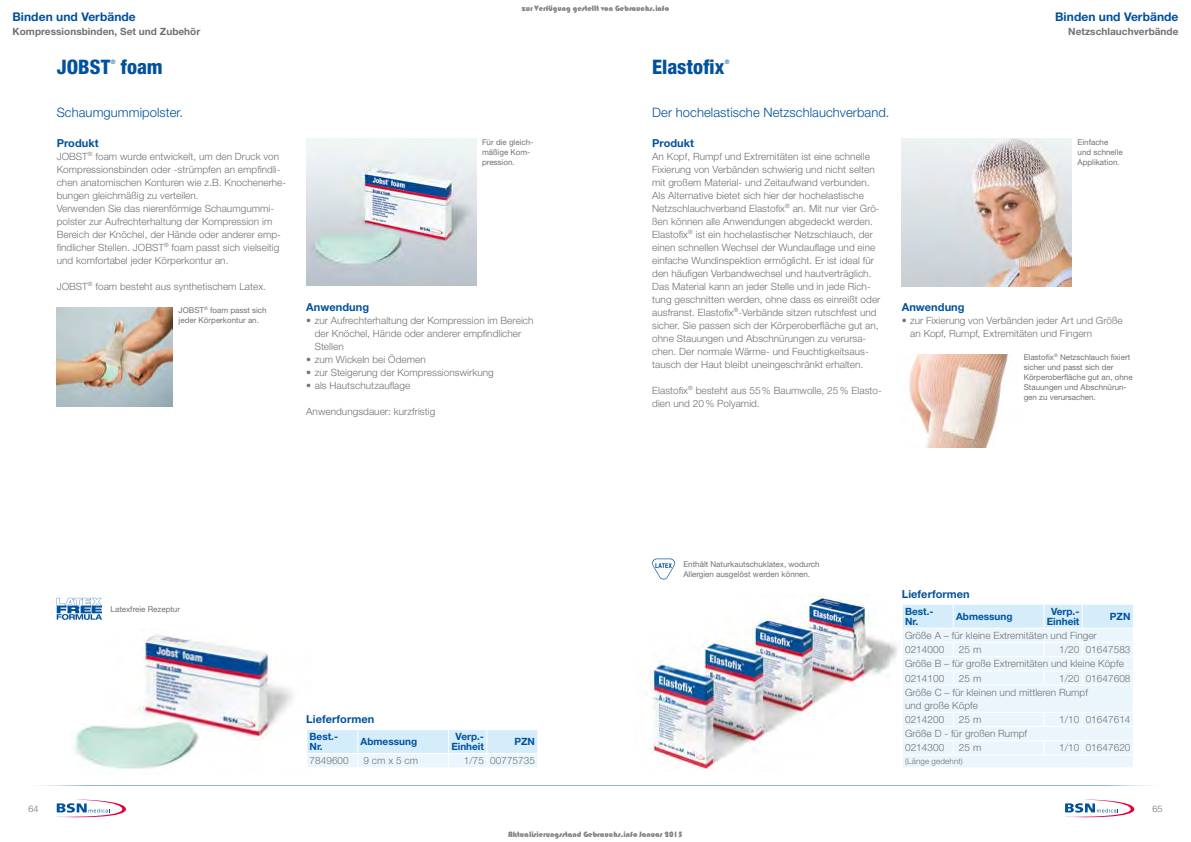
<style>
.page{position:relative;width:1191px;height:842px;background:#fff}
.page>*{position:absolute;margin:0;border:0;box-sizing:border-box;transform-origin:0 0}
.t1{font:800 condensed 20px "Helvetica Neue LT Std";color:#00519e}
.t2{font:300 13px "Helvetica Neue LT Std";letter-spacing:.005em;color:#00519e}
.t3{font:700 12px "Helvetica Neue LT Std";letter-spacing:.005em;color:#00519e}
.t4{font:700 11px "Helvetica Neue LT Std";letter-spacing:.005em;color:#00519e}
.t5{font:300 10px/13px "Helvetica Neue LT Std";letter-spacing:.005em;color:#707172}
.t6{font:700 10px/10px "Helvetica Neue LT Std";color:#00519e}
.t7{font:700 10px "Helvetica Neue LT Std";letter-spacing:.005em;color:#707172}
.t8{font:300 9px "Helvetica Neue LT Std";color:#707172}
.t9{font:8px/10px "Helvetica Neue LT Std";color:#707172}
.t10{font:8px "Bauhaus 93";color:rgb(0 0 0/.5)}
.t11{font:300 8px "Helvetica Neue LT Std";letter-spacing:.02em;color:#707172}
.t12{font:condensed 6px "Helvetica Neue LT Std";color:#00519e}
</style>
<div class="page">
<hr style="left:0;top:784px;width:1191px;height:1px;background:#00519e">
<hr style="left:0;top:87px;width:1191px;height:1px;background:#00519e">
<svg style="left:57px;top:799px;width:69px;height:18px"></svg>
<svg style="left:1065px;top:799px;width:69px;height:18px"></svg>
<img style="left:649px;top:595px;width:249px;height:175px">
<img style="left:901px;top:139px;width:170px;height:147px">
<img style="left:908px;top:354px;width:101px;height:94px">
<img style="left:71px;top:634px;width:222px;height:135px">
<img style="left:306px;top:139px;width:170px;height:146px">
<img style="left:57px;top:307px;width:116px;height:99px">
<svg style="left:57px;top:598px;width:45px;height:22px"></svg>
<svg style="left:652px;top:558px;width:23px;height:21px"></svg>
<svg style="left:903px;top:604px;width:230px;height:163px;background:#e9f5fb"></svg>
<svg style="left:307px;top:730px;width:231px;height:37px;background:#def0fa"></svg>
<p class="t3" style="left:12px;top:9px;width:125px">Binden und Verbände</p>
<p class="t7" style="left:12px;top:25px;width:189px">Kompressionsbinden, Set und Zubehör</p>
<h1 class="t1" style="left:57px;top:54px;width:55px">JOBST</h1>
<p class="t12" style="left:111px;top:58px;width:6px">®</p>
<h1 class="t1" style="left:121px;top:54px;width:43px">foam</h1>
<h2 class="t2" style="left:57px;top:104px;width:128px">Schaumgummipolster.</h2>
<p class="t4" style="left:57px;top:136px;width:43px">Produkt</p>
<p class="t5" style="left:57px;top:149px;width:231px">JOBST<sup>®</sup> foam wurde entwickelt, um den Druck von Kompressionsbinden oder -strümpfen an empfindli&shy;chen anatomischen Konturen wie z.B. Knochenerhe&shy;bungen gleichmäßig zu verteilen.<br>Verwenden Sie das nierenförmige Schaumgummi&shy;polster zur Aufrechterhaltung der Kompression im Bereich der Knöchel, der Hände oder anderer emp&shy;findlicher Stellen. JOBST<sup>®</sup> foam passt sich vielseitig und komfortabel jeder Körperkontur an.</p>
<p class="t5" style="left:57px;top:279px;width:211px">JOBST<sup>®</sup> foam besteht aus synthetischem Latex.</p>
<p class="t9" style="left:179px;top:305px;width:90px">JOBST<sup>®</sup> foam passt sich jeder Körperkontur an.</p>
<p class="t10" style="left:522px;top:4px;width:149px">zur Verfügung gestellt von Gebrauchs.info</p>
<p class="t9" style="left:482px;top:137px;width:53px">Für die gleich&shy;mäßige Kom&shy;pression.</p>
<p class="t4" style="left:306px;top:300px;width:64px">Anwendung</p>
<p class="t5" style="left:315px;top:314px;width:220px;text-indent:-8px">• zur Aufrechterhaltung der Kompression im Bereich der Knöchel, Hände oder anderer empfindlicher<br>Stellen</p>
<p class="t5" style="left:306px;top:353px;width:121px">• zum Wickeln bei Ödemen</p>
<p class="t5" style="left:306px;top:366px;width:189px">• zur Steigerung der Kompressionswirkung</p>
<p class="t5" style="left:306px;top:379px;width:106px">• als Hautschutzauflage</p>
<p class="t5" style="left:306px;top:405px;width:130px">Anwendungsdauer: kurzfristig</p>
<h1 class="t1" style="left:652px;top:54px;width:74px">Elastofix</h1>
<p class="t12" style="left:724px;top:58px;width:6px">®</p>
<h2 class="t2" style="left:652px;top:104px;width:239px">Der hochelastische Netzschlauchverband.</h2>
<p class="t4" style="left:652px;top:136px;width:43px">Produkt</p>
<p class="t5" style="left:652px;top:149px;width:230px">An Kopf, Rumpf und Extremitäten ist eine schnelle Fixierung von Verbänden schwierig und nicht selten mit großem Material- und Zeitaufwand verbunden.<br>Als Alternative bietet sich hier der hochelastische Netzschlauchverband Elastofix<sup>®</sup> an. Mit nur vier Grö&shy;ßen können alle Anwendungen abgedeckt werden.<br>Elastofix<sup>®</sup> ist ein hochelastischer Netzschlauch, der einen schnellen Wechsel der Wundauflage und eine einfache Wundinspektion ermöglicht. Er ist ideal für den häufigen Verbandwechsel und hautverträglich.<br>Das Material kann an jeder Stelle und in jede Rich&shy;tung geschnitten werden, ohne dass es einreißt oder ausfranst. Elastofix<sup>®</sup>-Verbände sitzen rutschfest und sicher. Sie passen sich der Körperoberfläche gut an, ohne Stauungen und Abschnürungen zu verursa&shy;chen. Der normale Wärme- und Feuchtigkeitsaus&shy;tausch der Haut bleibt uneingeschränkt erhalten.</p>
<p class="t5" style="left:652px;top:383px;width:231px">Elastofix<sup>®</sup> besteht aus 55% Baumwolle, 25% Elasto&shy;dien und 20% Polyamid.</p>
<p class="t3" style="left:1055px;top:9px;width:125px">Binden und Verbände</p>
<p class="t7" style="left:1068px;top:25px;width:112px">Netzschlauchverbände</p>
<p class="t9" style="left:1077px;top:137px;width:47px">Einfache und schnelle<br>Applikation.</p>
<p class="t4" style="left:901px;top:300px;width:64px">Anwendung</p>
<p class="t5" style="left:910px;top:314px;width:214px;text-indent:-8px">• zur Fixierung von Verbänden jeder Art und Größe an Kopf, Rumpf, Extremitäten und Fingern</p>
<p class="t9" style="left:1023px;top:352px;width:110px">Elastofix<sup>®</sup> Netzschlauch fixiert sicher und passt sich der<br>Körperoberfläche gut an, ohne<br>Stauungen und Abschnürun&shy;gen zu verursachen.</p>
<p class="t9" style="left:111px;top:604px;width:71px">Latexfreie Rezeptur</p>
<p class="t4" style="left:306px;top:713px;width:70px">Lieferformen</p>
<p class="t6" style="left:309px;top:731px;width:30px">Best.-<br>Nr.</p>
<p class="t6" style="left:360px;top:736px;width:58px">Abmessung</p>
<p class="t6" style="left:451px;top:731px;width:34px;text-align:center">Verp.-<br>Einheit</p>
<p class="t6" style="left:514px;top:736px;width:22px">PZN</p>
<p class="t5" style="left:309px;top:754px;width:41px">7849600</p>
<p class="t5" style="left:363px;top:754px;width:56px">9 cm x 5 cm</p>
<p class="t5" style="left:464px;top:754px;width:73px">1/75 00775735</p>
<p class="t9" style="left:683px;top:559px;width:138px">Enthält Naturkautschuklatex, wodurch<br>Allergien ausgelöst werden können.</p>
<p class="t4" style="left:901px;top:587px;width:70px">Lieferformen</p>
<p class="t6" style="left:905px;top:606px;width:30px">Best.-<br>Nr.</p>
<p class="t6" style="left:956px;top:611px;width:58px">Abmessung</p>
<p class="t6" style="left:1046px;top:606px;width:34px;text-align:center">Verp.-<br>Einheit</p>
<p class="t6" style="left:1110px;top:611px;width:22px">PZN</p>
<p class="t5" style="left:905px;top:628px;width:193px;line-height:14.2px">Größe A – für kleine Extremitäten und Finger<br>0214000</p>
<p class="t5" style="left:905px;top:642px;width:227px;line-height:14.2px;text-indent:154px">1/20 01647583<br>Größe B – für große Extremitäten und kleine Köpfe<br>0214100</p>
<p class="t5" style="left:959px;top:643px;width:24px">25 m</p>
<p class="t5" style="left:905px;top:671px;width:227px;line-height:14.2px;text-indent:154px">1/20 01647608<br>Größe C – für kleinen und mittleren Rumpf</p>
<p class="t5" style="left:905px;top:698px;width:74px;line-height:14.2px">und große Köpfe<br>0214200</p>
<p class="t5" style="left:959px;top:671px;width:24px">25 m</p>
<p class="t5" style="left:959px;top:713px;width:24px">25 m</p>
<p class="t5" style="left:1059px;top:713px;width:73px">1/10 01647614</p>
<p class="t5" style="left:905px;top:726px;width:124px;line-height:14.2px">Größe D - für großen Rumpf<br>0214300</p>
<p class="t5" style="left:959px;top:741px;width:24px">25 m</p>
<p class="t5" style="left:1059px;top:741px;width:73px">1/10 01647620</p>
<p class="t11" style="left:905px;top:756px;width:59px">(Länge gedehnt)</p>
<p class="t8" style="left:28px;top:803px;width:12px">64</p>
<p class="t8" style="left:1152px;top:803px;width:12px">65</p>
<p class="t10" style="left:508px;top:830px;width:176px">Aktualisierungsstand Gebrauchs.info Januar 2015</p>
</div>
